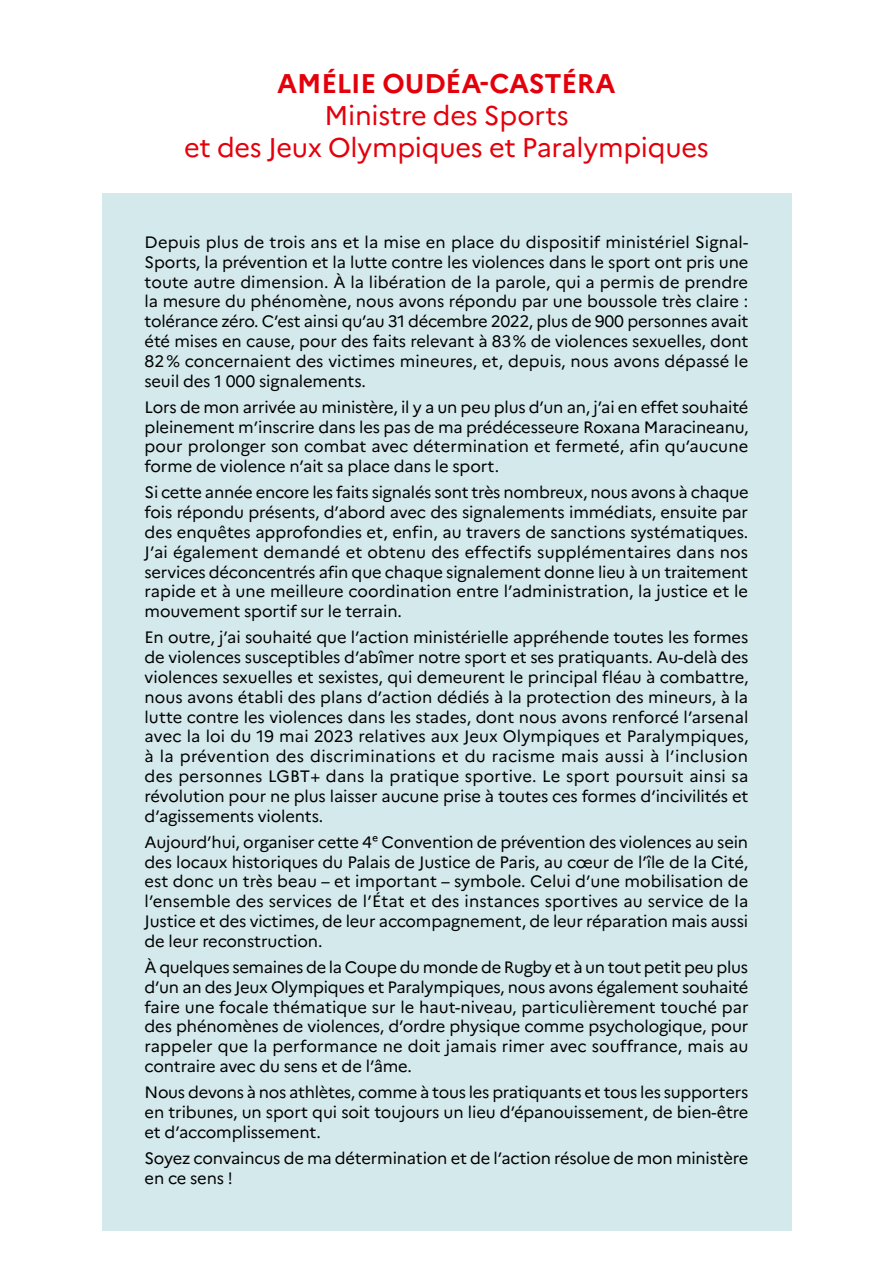
<style>
.page{position:relative;width:893px;height:1263px;background:#fff}
.page>*{position:absolute;margin:0;border:0;box-sizing:border-box;transform-origin:0 0}
.t1{font:27px/32.4px "Marianne";letter-spacing:-.01em;color:#e3000b;text-align:center}
.t2{font:700 27px "Marianne";letter-spacing:-.01em;color:#e3000b}
.t3{font:16.5px/19.8px "Marianne";letter-spacing:-.01em;color:#000;text-align:justify}
</style>
<div class="page">
<div style="left:102px;top:193px;width:689px;height:240px;background:#d4e9ec"></div>
<div style="left:102px;top:358px;width:689px;height:161px;background:#d4e9ec"></div>
<div style="left:102px;top:443px;width:689px;height:221px;background:#d4e9ec"></div>
<div style="left:102px;top:588px;width:689px;height:280px;background:#d4e9ec"></div>
<div style="left:102px;top:793px;width:689px;height:200px;background:#d4e9ec"></div>
<div style="left:102px;top:918px;width:689px;height:200px;background:#d4e9ec"></div>
<div style="left:102px;top:1109px;width:689px;height:121px;background:#d4e9ec"></div>
<h1 class="t2" style="left:277px;top:66px;width:340px">AMÉLIE OUDÉA-CASTÉRA</h1>
<h1 class="t1" style="left:184px;top:99px;width:526px">Ministre des Sports<br>et des Jeux Olympiques et Paralympiques</h1>
<p class="t3" style="left:145px;top:232px;width:605px">Depuis plus de trois ans et la mise en place du dispositif ministériel Signal-Sports, la prévention et la lutte contre les violences dans le sport ont pris une toute autre dimension. À la libération de la parole, qui a permis de prendre la mesure du phénomène, nous avons répondu par une boussole très claire : tolérance zéro. C’est ainsi qu’au 31 décembre 2022, plus de 900 personnes avait été mises en cause, pour des faits relevant à 83% de violences sexuelles, dont 82% concernaient des victimes mineures, et, depuis, nous avons dépassé le seuil des 1 000 signalements.</p>
<p class="t3" style="left:145px;top:397px;width:605px">Lors de mon arrivée au ministère, il y a un peu plus d’un an, j’ai en effet souhaité pleinement m’inscrire dans les pas de ma prédécesseure Roxana Maracineanu, pour prolonger son combat avec détermination et fermeté, afin qu’aucune forme de violence n’ait sa place dans le sport.</p>
<p class="t3" style="left:145px;top:483px;width:606px">Si cette année encore les faits signalés sont très nombreux, nous avons à chaque fois répondu présents, d’abord avec des signalements immédiats, ensuite par des enquêtes approfondies et, enfin, au travers de sanctions systématiques.<br>J’ai également demandé et obtenu des effectifs supplémentaires dans nos services déconcentrés afin que chaque signalement donne lieu à un traitement rapide et à une meilleure coordination entre l’administration, la justice et le mouvement sportif sur le terrain.</p>
<p class="t3" style="left:145px;top:627px;width:606px">En outre, j’ai souhaité que l’action ministérielle appréhende toutes les formes de violences susceptibles d’abîmer notre sport et ses pratiquants. Au-delà des violences sexuelles et sexistes, qui demeurent le principal fléau à combattre, nous avons établi des plans d’action dédiés à la protection des mineurs, à la lutte contre les violences dans les stades, dont nous avons renforcé l’arsenal avec la loi du 19 mai 2023 relatives aux Jeux Olympiques et Paralympiques, à la prévention des discriminations et du racisme mais aussi à l’inclusion des personnes LGBT+ dans la pratique sportive. Le sport poursuit ainsi sa révolution pour ne plus laisser aucune prise à toutes ces formes d’incivilités et d’agissements violents.</p>
<p class="t3" style="left:145px;top:832px;width:605px">Aujourd’hui, organiser cette 4e Convention de prévention des violences au sein des locaux historiques du Palais de Justice de Paris, au cœur de l’île de la Cité, est donc un très beau – et important – symbole. Celui d’une mobilisation de l’ensemble des services de l’État et des instances sportives au service de la Justice et des victimes, de leur accompagnement, de leur réparation mais aussi de leur reconstruction.</p>
<p class="t3" style="left:145px;top:957px;width:605px">À quelques semaines de la Coupe du monde de Rugby et à un tout petit peu plus d’un an des Jeux Olympiques et Paralympiques, nous avons également souhaité faire une focale thématique sur le haut-niveau, particulièrement touché par des phénomènes de violences, d’ordre physique comme psychologique, pour rappeler que la performance ne doit jamais rimer avec souffrance, mais au contraire avec du sens et de l’âme.</p>
<p class="t3" style="left:145px;top:1082px;width:605px">Nous devons à nos athlètes, comme à tous les pratiquants et tous les supporters en tribunes, un sport qui soit toujours un lieu d’épanouissement, de bien-être et d’accomplissement.</p>
<p class="t3" style="left:145px;top:1148px;width:605px">Soyez convaincus de ma détermination et de l’action résolue de mon ministère en ce sens !</p>
</div>
